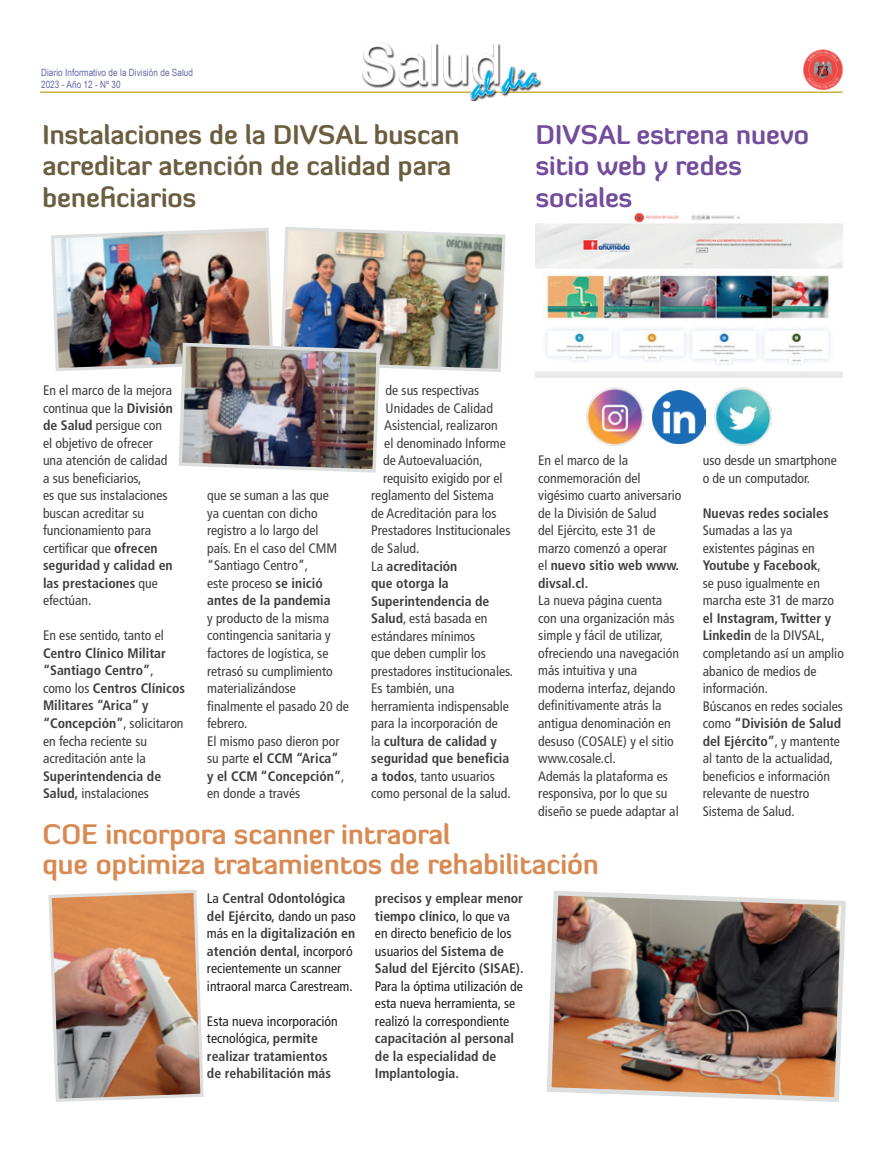
<style>
.page{position:relative;width:886px;height:1170px;background:#fff}
.page>*{position:absolute;margin:0;border:0;box-sizing:border-box;transform-origin:0 0}
.t1{font:700 27.5px/30px "Diavlo";color:#d88a53}
.t2{font:700 26.25px/31.5px "Diavlo";color:#6b5d40}
.t3{font:700 26.25px/31.5px "Diavlo";color:#744c9c}
.t4{font:condensed 13.75px/17.5px "Frutiger LT Std";color:#3e3e3f}
.t5{font:700 condensed 13.75px/17.5px "Frutiger LT Std";color:#3e3e3f}
.t6{font:condensed 13.75px/17.5px "Frutiger LT Std";color:#231f20}
.t7{font:10px/12px "Arial Narrow";letter-spacing:.005em;color:#6168a7}
.s1{font-weight:700}
.s2{font-weight:400}
.s3{font-weight:700;color:#3e3e3f}
.s4{font-weight:400;color:#231f20}
</style>
<div class="page">
<hr style="left:40px;top:92px;width:802px;height:1px;background:#bea21b">
<img style="left:547px;top:891px;width:299px;height:211px">
<img style="left:351px;top:42px;width:195px;height:59px">
<img style="left:48px;top:890px;width:156px;height:212px">
<img style="left:800px;top:49px;width:43px;height:44px">
<img style="left:714px;top:387px;width:58px;height:58px">
<img style="left:586px;top:387px;width:58px;height:58px">
<svg style="left:650px;top:388px;width:58px;height:57px"></svg>
<img style="left:652px;top:390px;width:54px;height:53px">
<img style="left:535px;top:212px;width:307px;height:166px">
<img style="left:51px;top:227px;width:455px;height:246px">
<p class="t7" style="left:41px;top:66px;width:153px">Diario Informativo de la División de Salud<br>2023 - Año 12 - Nº 30</p>
<h2 class="t2" style="left:43px;top:118px;width:418px">Instalaciones de la DIVSAL buscan acreditar atención de calidad para beneficiarios</h2>
<h2 class="t3" style="left:536px;top:118px;width:275px">DIVSAL estrena nuevo sitio web y redes sociales</h2>
<p class="t4" style="left:43px;top:382px;width:132px">En el marco de la mejora continua que la <span class="s1">División de Salud</span> persigue con el objetivo de ofrecer una atención de calidad a sus beneficiarios,<br>es que sus instalaciones buscan acreditar su funcionamiento para certificar que <span class="s1">ofrecen seguridad y calidad en las prestaciones</span> que efectúan.</p>
<p class="t4" style="left:43px;top:627px;width:122px">En ese sentido, tanto el</p>
<p class="t5" style="left:43px;top:644px;width:143px">Centro Clínico Militar “Santiago Centro”<span class="s2">, como los</span> Centros Clínicos<br>Militares “Arica” y “Concepción”<span class="s2">, solicitaron en fecha reciente su acreditación ante la</span></p>
<p class="t5" style="left:43px;top:767px;width:120px">Superintendencia de<br>Salud, <span class="s2">instalaciones</span></p>
<p class="t4" style="left:385px;top:382px;width:95px">de sus respectivas</p>
<p class="t4" style="left:385px;top:399px;width:109px">Unidades de Calidad</p>
<p class="t4" style="left:384px;top:417px;width:115px">Asistencial, realizaron</p>
<p class="t4" style="left:384px;top:434px;width:123px">el denominado Informe</p>
<p class="t4" style="left:383px;top:452px;width:101px">de Autoevaluación,</p>
<p class="t4" style="left:383px;top:469px;width:121px">requisito exigido por el</p>
<p class="t4" style="left:371px;top:487px;width:124px">reglamento del Sistema</p>
<p class="t4" style="left:371px;top:504px;width:127px">de Acreditación para los</p>
<p class="t4" style="left:371px;top:522px;width:141px">Prestadores Institucionales</p>
<p class="t4" style="left:371px;top:539px;width:50px">de Salud.</p>
<p class="t5" style="left:371px;top:557px;width:88px"><span class="s2">La</span> acreditación</p>
<p class="t5" style="left:371px;top:574px;width:79px">que otorga la</p>
<p class="t5" style="left:371px;top:592px;width:120px">Superintendencia de</p>
<p class="t4" style="left:371px;top:609px;width:118px"><span class="s1">Salud</span>, está basada en</p>
<p class="t4" style="left:371px;top:627px;width:106px">estándares mínimos</p>
<p class="t4" style="left:371px;top:644px;width:116px">que deben cumplir los</p>
<p class="t4" style="left:371px;top:662px;width:143px">prestadores institucionales.</p>
<p class="t4" style="left:371px;top:679px;width:85px">Es también, una</p>
<p class="t4" style="left:371px;top:697px;width:139px">herramienta indispensable</p>
<p class="t4" style="left:371px;top:714px;width:128px">para la incorporación de</p>
<p class="t5" style="left:371px;top:732px;width:127px"><span class="s2">la</span> cultura de calidad y</p>
<p class="t5" style="left:371px;top:749px;width:140px">seguridad que beneficia</p>
<p class="t4" style="left:371px;top:767px;width:125px"><span class="s1">a todos</span>, tanto usuarios</p>
<p class="t4" style="left:371px;top:784px;width:141px">como personal de la salud.</p>
<h1 class="t1" style="left:43px;top:819px;width:558px">COE incorpora scanner intraoral<br>que optimiza tratamientos de rehabilitación</h1>
<p class="t6" style="left:207px;top:889px;width:150px">La <span class="s3">Central Odontológica del Ejército,</span> dando un paso más en la <span class="s3">digitalización en atención dental</span>, incorporó recientemente un scanner intraoral marca Carestream.</p>
<p class="t5" style="left:207px;top:1012px;width:132px"><span class="s4">Esta nueva incorporación tecnológica,</span> permite realizar tratamientos de rehabilitación más</p>
<p class="t4" style="left:538px;top:452px;width:145px">En el marco de la conmemoración del vigésimo cuarto aniversario de la División de Salud<br>del Ejército, este 31 de marzo comenzó a operar<br>el <span class="s1">nuevo sitio web www. divsal.cl.</span></p>
<p class="t4" style="left:538px;top:592px;width:142px">La nueva página cuenta con una organización más simple y fácil de utilizar, ofreciendo una navegación más intuitiva y una moderna interfaz, dejando definitivamente atrás la antigua denominación en desuso (COSALE) y el sitio www.cosale.cl.<br>Además la plataforma es responsiva, por lo que su diseño se puede adaptar al</p>
<p class="t4" style="left:207px;top:487px;width:132px">que se suman a las que ya cuentan con dicho registro a lo largo del país. En el caso del CMM “Santiago Centro”,<br>este proceso <span class="s1">se inició antes de la pandemia</span></p>
<p class="t4" style="left:207px;top:609px;width:143px">y producto de la misma contingencia sanitaria y factores de logística, se retrasó su cumplimiento materializándose finalmente el pasado 20 de febrero.<br>El mismo paso dieron por su parte <span class="s1">el CCM “Arica”<br>y el CCM “Concepción”</span>, en donde a través</p>
<p class="t5" style="left:375px;top:889px;width:150px">precisos y emplear menor tiempo clínico<span class="s4">, lo que va en directo beneficio de los usuarios del</span> Sistema de<br>Salud del Ejército (SISAE).</p>
<p class="t6" style="left:375px;top:977px;width:149px">Para la óptima utilización de esta nueva herramienta, se realizó la correspondiente</p>
<p class="t5" style="left:375px;top:1029px;width:141px">capacitación al personal de la especialidad de<br>Implantologia.</p>
<p class="t4" style="left:703px;top:452px;width:136px">uso desde un smartphone o de un computador.</p>
<p class="t5" style="left:703px;top:504px;width:127px">Nuevas redes sociales</p>
<p class="t4" style="left:703px;top:522px;width:133px">Sumadas a las ya existentes páginas en<br><span class="s1">Youtube y Facebook</span>, se puso igualmente en marcha este 31 de marzo</p>
<p class="t4" style="left:703px;top:609px;width:143px"><span class="s1">el Instagram, Twitter y<br>Linkedin</span> de la DIVSAL, completando así un amplio abanico de medios de información.<br>Búscanos en redes sociales como <span class="s1">“División de Salud del Ejército”</span>, y mantente al tanto de la actualidad, beneficios e información relevante de nuestro<br>Sistema de Salud.</p>
</div>
